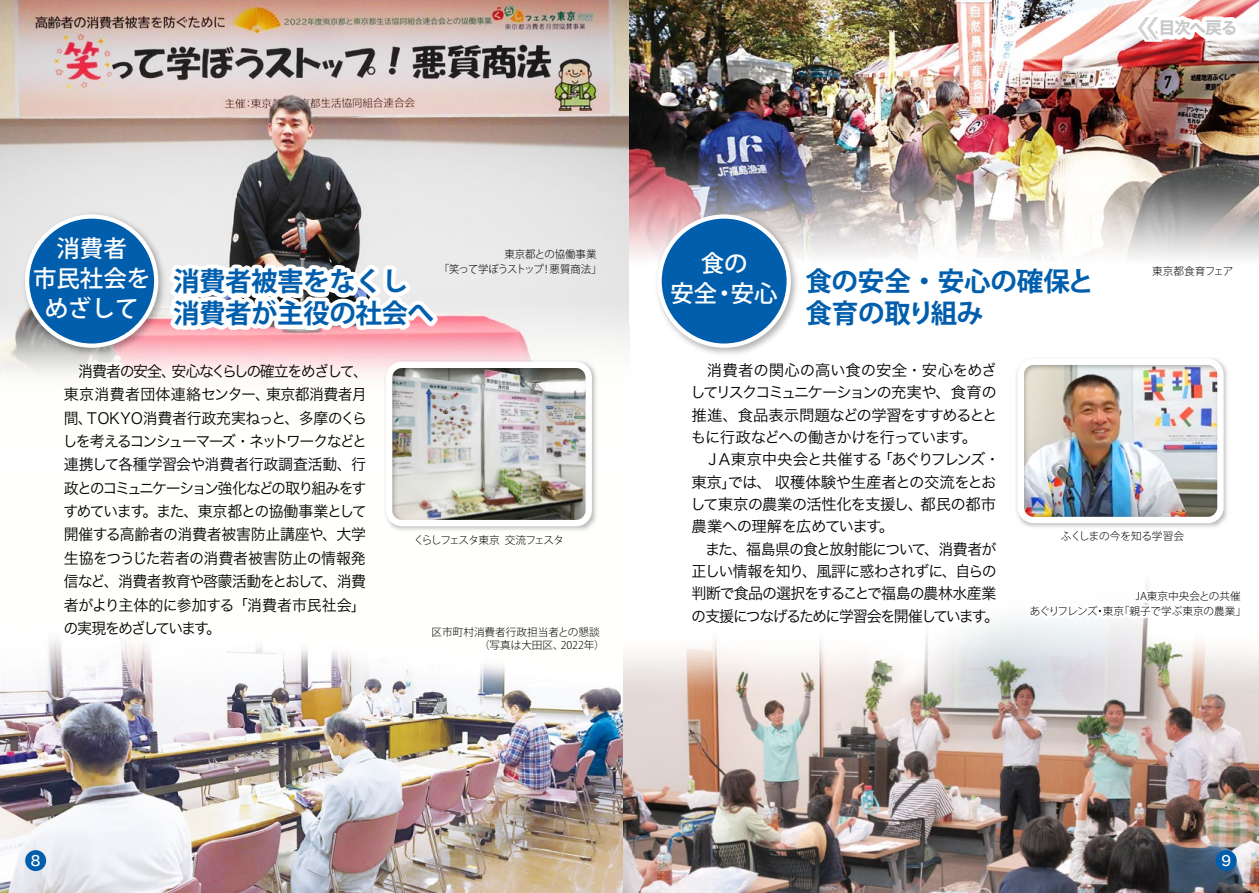
<style>
.page{position:relative;width:1259px;height:893px;background:#fff}
.page>*{position:absolute;margin:0;border:0;box-sizing:border-box;transform-origin:0 0}
.t1{font:700 26.55px/32px "Koz Go Pro";letter-spacing:-.02em;color:#005ead}
.t2{font:500 23.4px/30px "Koz Go Pro";color:#fff;text-align:center}
.t3{font:16.95px "Hiragino UD Sans Std W6";letter-spacing:-.08em;color:#c9caca}
.t4{font:15.45px/22.4px "Hira Kaku Std W3";letter-spacing:-.065em;color:#000}
.t5{font:14.1px "Hira Kaku Std N W5";color:#fff}
.t6{font:300 10.65px/12.8px "Koz Go Pro";color:#000}
.t7{font:300 10.65px/14.9px "Koz Go Pro";letter-spacing:-.02em;color:#000}
.t8{font:300 10.65px "Koz Go Pro";letter-spacing:-.1em;color:#000}
</style>
<div class="page">
<img style="left:0;top:0;width:629px;height:377px">
<img style="left:0;top:638px;width:623px;height:255px">
<img style="left:623px;top:618px;width:636px;height:275px">
<img style="left:629px;top:0;width:630px;height:260px">
<svg style="left:803px;top:249px;width:297px;height:11px"></svg>
<img style="left:651px;top:208px;width:152px;height:146px">
<div style="left:659px;top:217px;width:129px;height:129px;background:#005ead;border-radius:50%"></div>
<div style="left:657px;top:214px;width:134px;height:134px;border:4px solid #fff;border-radius:50%"></div>
<img style="left:162px;top:0;width:283px;height:338px">
<img style="left:18px;top:208px;width:152px;height:151px">
<div style="left:27px;top:217px;width:129px;height:129px;background:#005ead;border-radius:50%"></div>
<div style="left:25px;top:214px;width:133px;height:134px;border:4px solid #fff;border-radius:50%"></div>
<div style="left:25px;top:850px;width:21px;height:21px;background:#005ead;border-radius:50%"></div>
<div style="left:1215px;top:850px;width:21px;height:21px;background:#005ead;border-radius:50%"></div>
<img style="left:380px;top:357px;width:222px;height:174px">
<div style="left:386px;top:362px;width:206px;height:164px;border:6px solid #fff;border-radius:13px"></div>
<img style="left:1016px;top:358px;width:211px;height:169px">
<div style="left:1017px;top:359px;width:206px;height:164px;border:6px solid #fff;border-radius:13px"></div>
<svg style="left:1026px;top:585px;width:233px;height:57px"></svg>
<svg style="left:1132px;top:0;width:111px;height:49px"></svg>
<p class="t3" style="left:1158px;top:15px;width:81px">目次へ戻る</p>
<h2 class="t2" style="left:33px;top:235px;width:119px">消費者<br>市民社会をめざして</h2>
<h1 class="t1" style="left:173px;top:267px;width:236px">消費者被害をなくし</h1>
<h1 class="t1" style="left:173px;top:299px;width:262px">消費者が主役の社会へ</h1>
<p class="t7" style="left:439px;top:246px;width:164px;text-indent:65px">東京都との協働事業「笑って学ぼうストップ! 悪質商法」</p>
<p class="t4" style="left:63px;top:359px;width:307px;line-height:23.4px;text-indent:15px">消費者の安全、安心なくらしの確立をめざして、東京消費者団体連絡センター、東京都消費者月間、ＴＯＫＹＯ消費者行政充実ねっと、多摩のくらしを考えるコンシューマーズ・ネットワークなどと連携して各種学習会や消費者行政調査活動、行政とのコミュニケーション強化などの取り組みをすすめています。また、東京都との協働事業として開催する高齢者の消費者被害防止講座や、大学生協をつうじた若者の消費者被害防止の情報発信など、消費者教育や啓蒙活動をとおして、消費者がより主体的に参加する「消費者市民社会」の実現をめざしています。</p>
<p class="t8" style="left:414px;top:533px;width:151px">くらしフェスタ東京 交流フェスタ</p>
<p class="t6" style="left:479px;top:626px;width:127px;text-indent:-48px">区市町村消費者行政担当者との懇談（写真は大田区、2022年）</p>
<h2 class="t2" style="left:700px;top:249px;width:48px">食の</h2>
<h2 class="t2" style="left:670px;top:279px;width:109px">安全・安心</h2>
<h1 class="t1" style="left:805px;top:267px;width:290px">食の安全・安心の確保と食育の取り組み</h1>
<p class="t6" style="left:1152px;top:265px;width:83px">東京都食育フェア</p>
<p class="t4" style="left:690px;top:359px;width:311px">　消費者の関心の高い食の安全・安心をめざしてリスクコミュニケーションの充実や、食育の推進、食品表示問題などの学習をすすめるとともに行政などへの働きかけを行っています。<br>　ＪＡ東京中央会と共催する「あぐりフレンズ・東京」では、収穫体験や生産者との交流をとおして東京の農業の活性化を支援し、都民の都市農業への理解を広めています。<br>　また、福島県の食と放射能について、消費者が正しい情報を知り、風評に惑わされずに、自らの判断で食品の選択をすることで福島の農林水産業の支援につなげるために学習会を開催しています。</p>
<p class="t7" style="left:1061px;top:529px;width:125px">ふくしまの今を知る学習会</p>
<p class="t6" style="left:1030px;top:589px;width:218px;line-height:14.9px;text-indent:106px">JA東京中央会との共催あぐりフレンズ・東京「親子で学ぶ東京の農業」</p>
<p class="t5" style="left:31px;top:850px;width:11px">8</p>
<p class="t5" style="left:1221px;top:850px;width:11px">9</p>
</div>
